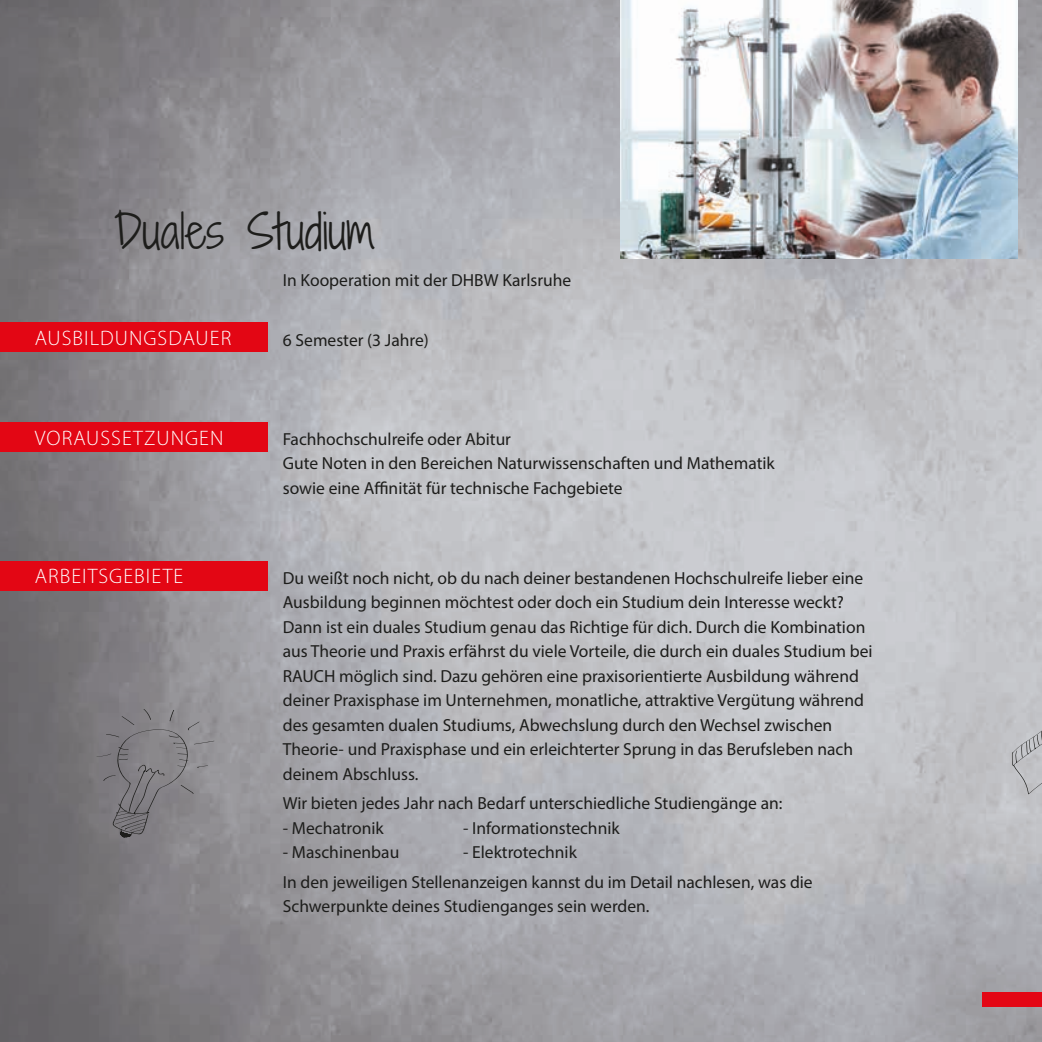
<style>
.page{position:relative;width:1042px;height:1042px;background:#fff}
.page>*{position:absolute;margin:0;border:0;box-sizing:border-box;transform-origin:0 0}
.t1{font:45.5px "Shadows Into Light Two";color:#1d1d1b}
.t2{font:300 21px "Myriad Pro";letter-spacing:.05em;color:#fff}
.t3{font:17.5px/24.5px "Myriad Pro";color:#1d1d1b}
</style>
<div class="page">
<img style="left:0;top:0;width:1042px;height:1042px">
<div style="left:982px;top:992px;width:60px;height:15px;background:#e30614"></div>
<div style="left:0;top:322px;width:268px;height:30px;background:#e30614"></div>
<div style="left:0;top:422px;width:268px;height:29px;background:#e30614"></div>
<div style="left:0;top:561px;width:268px;height:29px;background:#e30614"></div>
<hr style="left:194px;top:741px;width:21px;height:3px;background:#1d1d1b">
<hr style="left:96px;top:754px;width:16px;height:3px;background:#1d1d1b">
<svg style="left:103px;top:709px;width:105px;height:130px"></svg>
<img style="left:620px;top:0;width:397px;height:258px">
<svg style="left:1012px;top:725px;width:30px;height:69px"></svg>
<h1 class="t1" style="left:114px;top:198px;width:262px">Duales Studium</h1>
<p class="t3" style="left:283px;top:268px;width:290px">In Kooperation mit der DHBW Karlsruhe</p>
<p class="t2" style="left:35px;top:327px;width:198px">AUSBILDUNGSDAUER</p>
<p class="t3" style="left:283px;top:327px;width:147px">6 Semester (3 Jahre)</p>
<p class="t2" style="left:35px;top:426px;width:190px">VORAUSSETZUNGEN</p>
<p class="t3" style="left:283px;top:426px;width:493px">Fachhochschulreife oder Abitur<br>Gute Noten in den Bereichen Naturwissenschaften und Mathematik sowie eine Affinität für technische Fachgebiete</p>
<p class="t2" style="left:35px;top:565px;width:150px">ARBEITSGEBIETE</p>
<p class="t3" style="left:283px;top:565px;width:591px">Du weißt noch nicht, ob du nach deiner bestandenen Hochschulreife lieber eine Ausbildung beginnen möchtest oder doch ein Studium dein Interesse weckt?<br>Dann ist ein duales Studium genau das Richtige für dich. Durch die Kombination aus Theorie und Praxis erfährst du viele Vorteile, die durch ein duales Studium bei RAUCH möglich sind. Dazu gehören eine praxisorientierte Ausbildung während deiner Praxisphase im Unternehmen, monatliche, attraktive Vergütung während des gesamten dualen Studiums, Abwechslung durch den Wechsel zwischen Theorie- und Praxisphase und ein erleichterter Sprung in das Berufsleben nach deinem Abschluss.</p>
<p class="t3" style="left:283px;top:791px;width:501px">Wir bieten jedes Jahr nach Bedarf unterschiedliche Studiengänge an:</p>
<p class="t3" style="left:283px;top:815px;width:102px">- Mechatronik</p>
<p class="t3" style="left:463px;top:815px;width:158px">- Informationstechnik</p>
<p class="t3" style="left:283px;top:840px;width:118px">- Maschinenbau</p>
<p class="t3" style="left:283px;top:837px;width:531px;line-height:29.4px;text-indent:180px">- Elektrotechnik<br>In den jeweiligen Stellenanzeigen kannst du im Detail nachlesen, was die</p>
<p class="t3" style="left:283px;top:894px;width:368px">Schwerpunkte deines Studienganges sein werden.</p>
</div>
